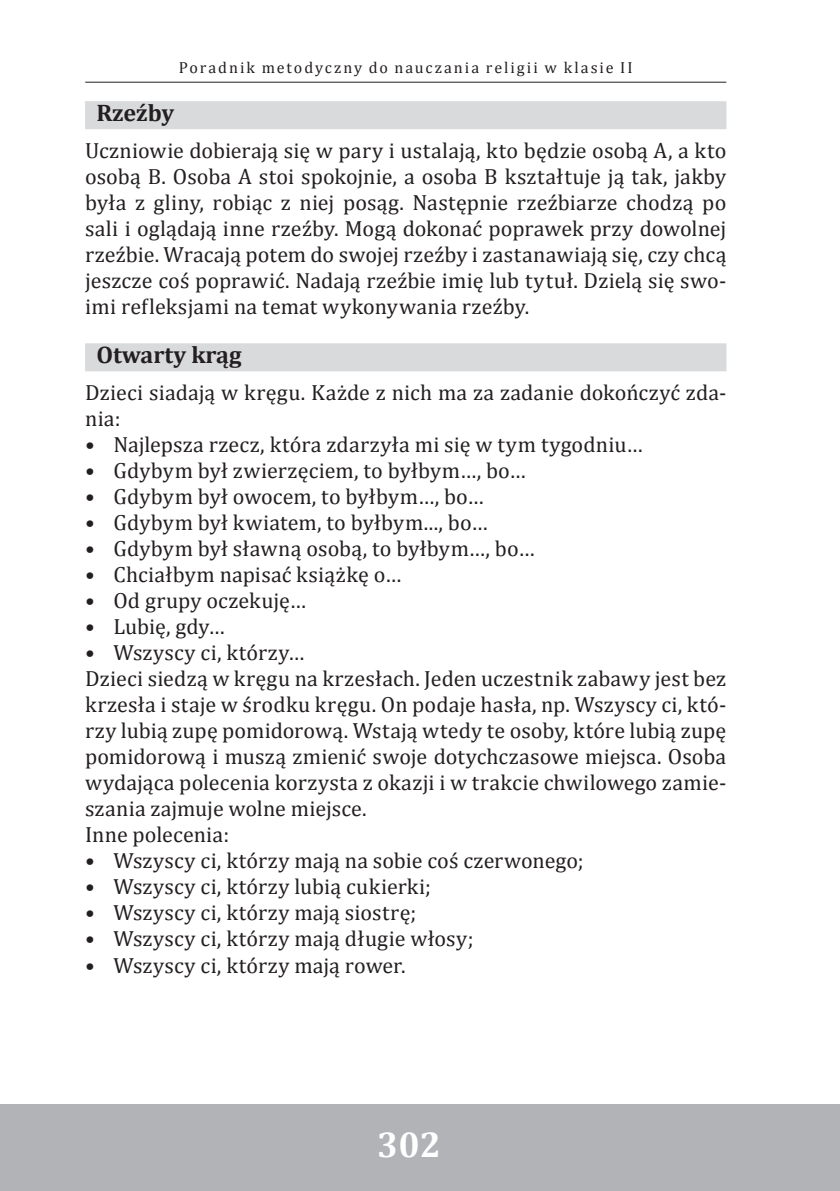
<style>
.page{position:relative;width:840px;height:1191px;background:#fff}
.page>*{position:absolute;margin:0;border:0;box-sizing:border-box;transform-origin:0 0}
.t1{font:700 36px "Cambria";color:#fff}
.t2{font:700 24px "Cambria";color:#231f20}
.t3{font:22px/26px "Cambria";letter-spacing:.01em;color:#231f20}
.t4{font:16px "Cambria";letter-spacing:.12em;color:#231f20}
</style>
<div class="page">
<div style="left:0;top:1104px;width:839px;height:87px;background:#b2b3b7"></div>
<hr style="left:85px;top:82px;width:640px;height:1px;background:#231f20">
<div style="left:85px;top:101px;width:641px;height:28px;background:#d9dadc"></div>
<div style="left:85px;top:343px;width:641px;height:28px;background:#d9dadc"></div>
<p class="t4" style="left:179px;top:58px;width:455px">Poradnik metodyczny do nauczania religii w klasie II</p>
<p class="t2" style="left:96px;top:96px;width:79px">Rzeźby</p>
<p class="t3" style="left:85px;top:137px;width:642px;text-align:justify">Uczniowie dobierają się w pary i ustalają, kto będzie osobą A, a kto osobą B. Osoba A stoi spokojnie, a osoba B kształtuje ją tak, jakby była z gliny, robiąc z niej posąg. Następnie rzeźbiarze chodzą po sali i oglądają inne rzeźby. Mogą dokonać poprawek przy dowolnej rzeźbie. Wracają potem do swojej rzeźby i zastanawiają się, czy chcą jeszcze coś poprawić. Nadają rzeźbie imię lub tytuł. Dzielą się swo&shy;imi refleksjami na temat wykonywania rzeźby.</p>
<p class="t2" style="left:96px;top:338px;width:147px">Otwarty krąg</p>
<p class="t3" style="left:85px;top:379px;width:642px">Dzieci siadają w kręgu. Każde z nich ma za zadanie dokończyć zda&shy;nia:</p>
<p class="t3" style="left:85px;top:431px;width:559px">• Najlepsza rzecz, która zdarzyła mi się w tym tygodniu…</p>
<p class="t3" style="left:85px;top:457px;width:442px">• Gdybym był zwierzęciem, to byłbym…, bo…</p>
<p class="t3" style="left:85px;top:483px;width:400px">• Gdybym był owocem, to byłbym…, bo…</p>
<p class="t3" style="left:85px;top:509px;width:404px">• Gdybym był kwiatem, to byłbym..., bo…</p>
<p class="t3" style="left:85px;top:535px;width:450px">• Gdybym był sławną osobą, to byłbym…, bo…</p>
<p class="t3" style="left:85px;top:561px;width:317px">• Chciałbym napisać książkę o…</p>
<p class="t3" style="left:85px;top:587px;width:222px">• Od grupy oczekuję…</p>
<p class="t3" style="left:85px;top:613px;width:141px">• Lubię, gdy…</p>
<p class="t3" style="left:85px;top:639px;width:642px">• Wszyscy ci, którzy…<br>Dzieci siedzą w kręgu na krzesłach. Jeden uczestnik zabawy jest bez krzesła i staje w środku kręgu. On podaje hasła, np. Wszyscy ci, któ&shy;rzy lubią zupę pomidorową. Wstają wtedy te osoby, które lubią zupę pomidorową i muszą zmienić swoje dotychczasowe miejsca. Osoba wydająca polecenia korzysta z okazji i w trakcie chwilowego zamie&shy;szania zajmuje wolne miejsce.<br>Inne polecenia:</p>
<p class="t3" style="left:85px;top:848px;width:500px">• Wszyscy ci, którzy mają na sobie coś czerwonego;</p>
<p class="t3" style="left:85px;top:874px;width:347px">• Wszyscy ci, którzy lubią cukierki;</p>
<p class="t3" style="left:85px;top:900px;width:332px">• Wszyscy ci, którzy mają siostrę;</p>
<p class="t3" style="left:85px;top:926px;width:390px">• Wszyscy ci, którzy mają długie włosy;</p>
<p class="t3" style="left:85px;top:952px;width:322px">• Wszyscy ci, którzy mają rower.</p>
<h1 class="t1" style="left:377px;top:1118px;width:65px">302</h1>
</div>
